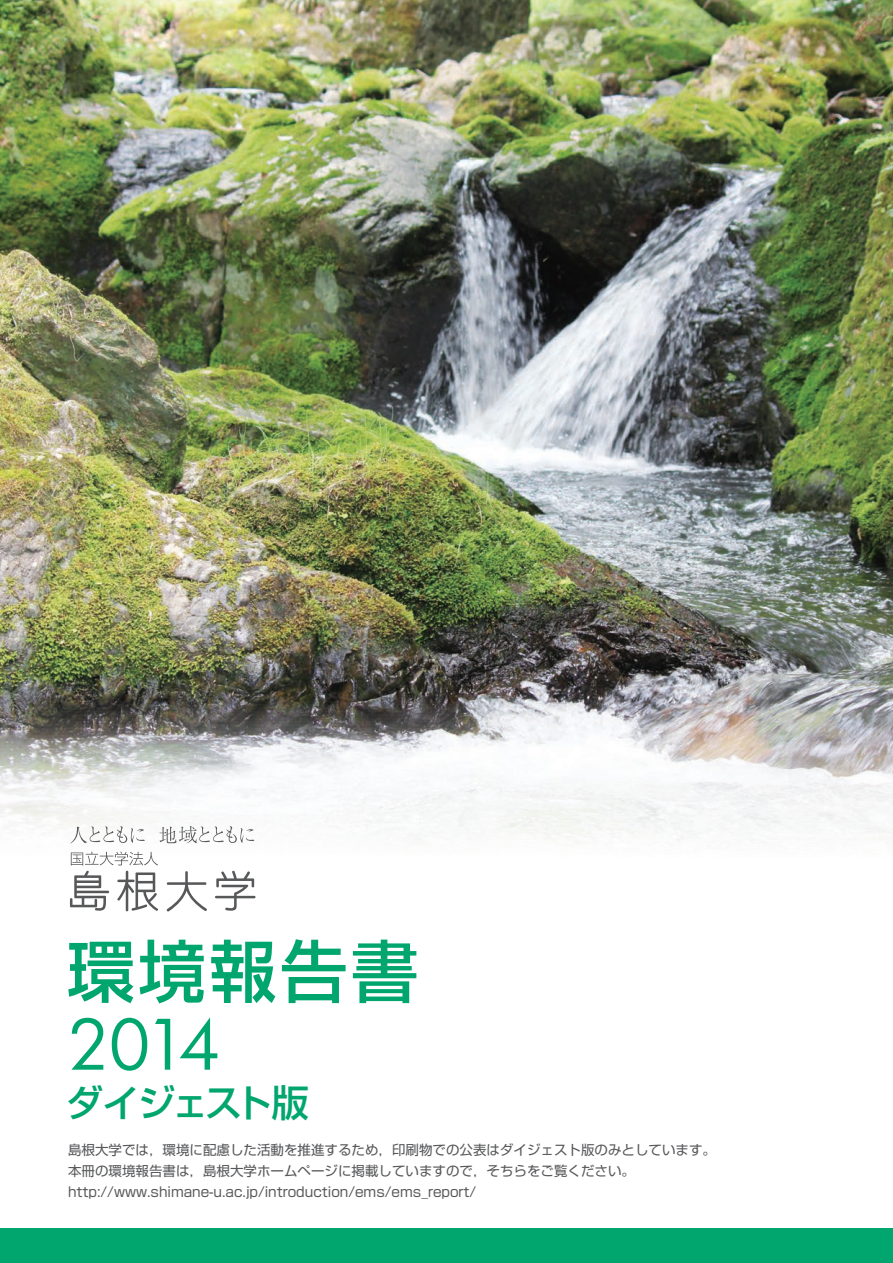
<style>
.page{position:relative;width:893px;height:1263px;background:#fff}
.page>*{position:absolute;margin:0;border:0;box-sizing:border-box;transform-origin:0 0}
.t1{font:500 67.5px "Shin Go Pr 5";letter-spacing:.05em;color:#00a66e}
.t2{font:67.5px "Futura";color:#00a66e}
.t3{font:500 37.5px "Shin Go Pr 5";letter-spacing:-.08em;color:#00a66e}
.t4{font:13.5px/21px "Shin Go Pr 6";color:#57585a}
</style>
<div class="page">
<img style="left:0;top:0;width:893px;height:857px">
<div style="left:0;top:1228px;width:893px;height:35px;background:#00a66e"></div>
<svg style="left:70px;top:826px;width:75px;height:17px"></svg>
<svg style="left:159px;top:826px;width:95px;height:17px"></svg>
<svg style="left:71px;top:851px;width:87px;height:14px"></svg>
<svg style="left:70px;top:871px;width:39px;height:40px"></svg>
<svg style="left:117px;top:871px;width:41px;height:40px"></svg>
<svg style="left:167px;top:871px;width:40px;height:40px"></svg>
<svg style="left:215px;top:871px;width:40px;height:40px"></svg>
<h1 class="t1" style="left:67px;top:916px;width:353px">環境報告書</h1>
<h1 class="t2" style="left:67px;top:999px;width:155px">2014</h1>
<h2 class="t3" style="left:66px;top:1072px;width:244px">ダイジェスト版</h2>
<p class="t4" style="left:68px;top:1139px;width:650px">島根大学では，環境に配慮した活動を推進するため，印刷物での公表はダイジェスト版のみとしています。本冊の環境報告書は，島根大学ホームページに掲載していますので，そちらをご覧ください。http://www.shimane-u.ac.jp/introduction/ems/ems_report/</p>
</div>
